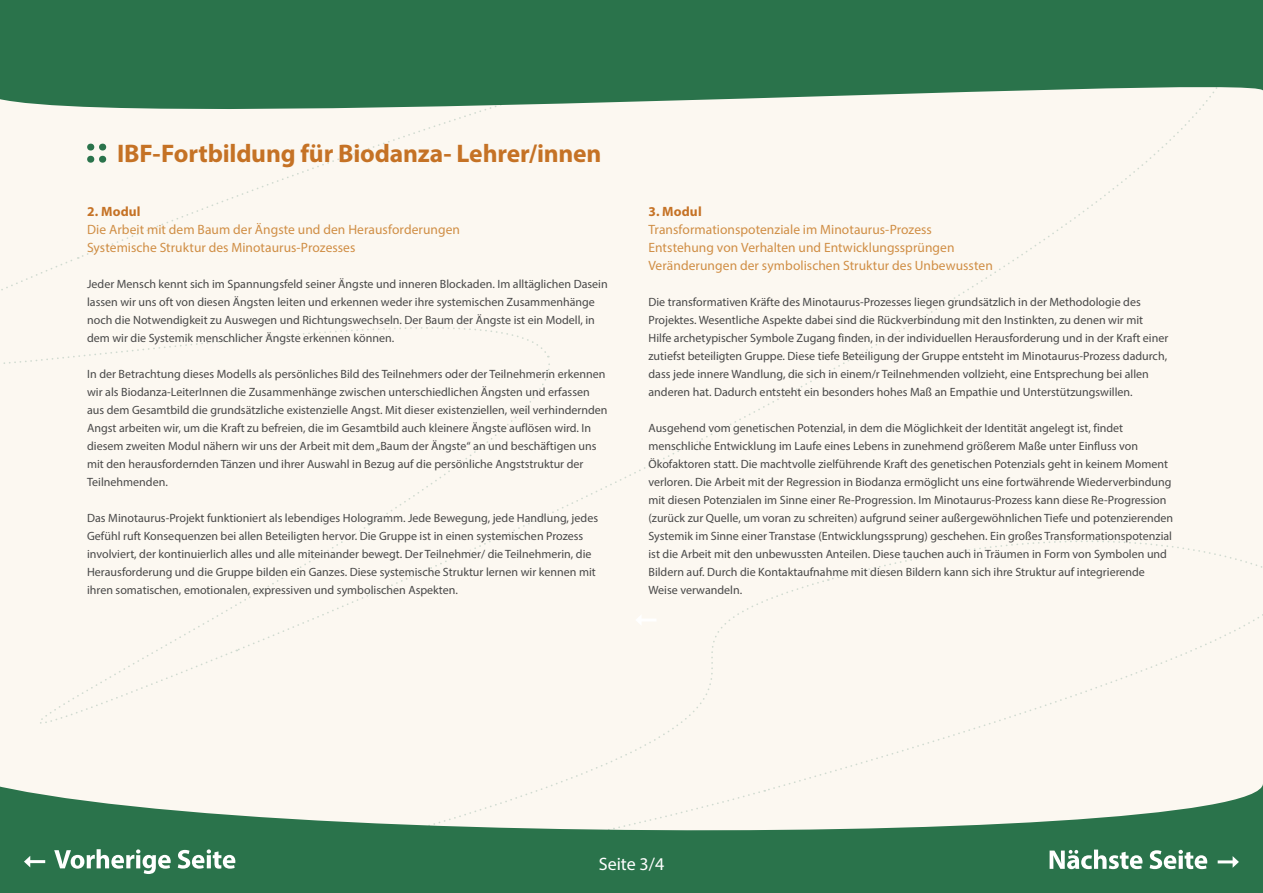
<style>
.page{position:relative;width:1263px;height:893px;background:#fff}
.page>*{position:absolute;margin:0;border:0;box-sizing:border-box;transform-origin:0 0}
.t1{font:700 25.5px "Myriad Pro";letter-spacing:-.005em;color:#c57225}
.t2{font:18px "Myriad Pro";color:#fff}
.t3{font:13.5px/18px "Myriad Pro";letter-spacing:.005em;color:#d08e45}
.t4{font:700 13.5px "Myriad Pro";letter-spacing:.01em;color:#c57225}
.t5{font:12px/18px "Myriad Pro";color:#484848}
</style>
<div class="page">
<div style="left:0;top:494px;width:236px;height:254px;background:#fcf8f1"></div>
<div style="left:0;top:256px;width:236px;height:238px;background:#fcf8f1"></div>
<div style="left:80px;top:140px;width:156px;height:118px;background:#fcf8f1"></div>
<div style="left:236px;top:140px;width:1027px;height:443px;background:#fcf8f1"></div>
<div style="left:1037px;top:583px;width:226px;height:165px;background:#fcf8f1"></div>
<div style="left:167px;top:578px;width:870px;height:170px;background:#fcf8f1"></div>
<div style="left:828px;top:500px;width:435px;height:81px;background:#fcf8f1"></div>
<svg style="left:87px;top:144px;width:19px;height:19px"></svg>
<svg style="left:0;top:0;width:1263px;height:140px;fill:#2a734b"></svg>
<svg style="left:0;top:748px;width:1263px;height:145px;fill:#fcf8f1"></svg>
<svg style="left:1049px;top:850px;width:158px;height:19px"></svg>
<hr style="left:1218px;top:860px;width:15px;height:3px;background:#fff">
<svg style="left:1232px;top:856px;width:7px;height:12px"></svg>
<hr style="left:641px;top:618px;width:15px;height:3px;background:#fff">
<svg style="left:635px;top:614px;width:7px;height:12px"></svg>
<svg style="left:54px;top:849px;width:181px;height:25px"></svg>
<hr style="left:30px;top:860px;width:15px;height:3px;background:#fff">
<svg style="left:24px;top:856px;width:6px;height:11px"></svg>
<h1 class="t1" style="left:117px;top:136px;width:486px">IBF-Fortbildung für Biodanza- Lehrer/innen</h1>
<p class="t4" style="left:87px;top:203px;width:55px">2. Modul</p>
<p class="t3" style="left:87px;top:220px;width:374px">Die Arbeit mit dem Baum der Ängste und den Herausforderungen<br>Systemische Struktur des Minotaurus-Prozesses</p>
<p class="t5" style="left:87px;top:275px;width:522px">Jeder Mensch kennt sich im Spannungsfeld seiner Ängste und inneren Blockaden. Im alltäglichen Dasein lassen wir uns oft von diesen Ängsten leiten und erkennen weder ihre systemischen Zusammenhänge noch die Notwendigkeit zu Auswegen und Richtungswechseln. Der Baum der Ängste ist ein Modell, in dem wir die Systemik menschlicher Ängste erkennen können.</p>
<p class="t5" style="left:87px;top:365px;width:522px">In der Betrachtung dieses Modells als persönliches Bild des Teilnehmers oder der Teilnehmerin erkennen wir als Biodanza-LeiterInnen die Zusammenhänge zwischen unterschiedlichen Ängsten und erfassen aus dem Gesamtbild die grundsätzliche existenzielle Angst. Mit dieser existenziellen, weil verhindernden Angst arbeiten wir, um die Kraft zu befreien, die im Gesamtbild auch kleinere Ängste auflösen wird. In diesem zweiten Modul nähern wir uns der Arbeit mit dem „Baum der Ängste“ an und beschäftigen uns mit den herausfordernden Tänzen und ihrer Auswahl in Bezug auf die persönliche Angststruktur der Teilnehmenden.</p>
<p class="t5" style="left:87px;top:509px;width:512px">Das Minotaurus-Projekt funktioniert als lebendiges Hologramm. Jede Bewegung, jede Handlung, jedes Gefühl ruft Konsequenzen bei allen Beteiligten hervor. Die Gruppe ist in einen systemischen Prozess involviert, der kontinuierlich alles und alle miteinander bewegt. Der Teilnehmer/ die Teilnehmerin, die Herausforderung und die Gruppe bilden ein Ganzes. Diese systemische Struktur lernen wir kennen mit ihren somatischen, emotionalen, expressiven und symbolischen Aspekten.</p>
<p class="t4" style="left:648px;top:203px;width:55px">3. Modul</p>
<p class="t3" style="left:648px;top:220px;width:346px">Transformationspotenziale im Minotaurus-Prozess<br>Entstehung von Verhalten und Entwicklungssprüngen<br>Veränderungen der symbolischen Struktur des Unbewussten</p>
<p class="t5" style="left:648px;top:293px;width:521px">Die transformativen Kräfte des Minotaurus-Prozesses liegen grundsätzlich in der Methodologie des Projektes. Wesentliche Aspekte dabei sind die Rückverbindung mit den Instinkten, zu denen wir mit Hilfe archetypischer Symbole Zugang finden, in der individuellen Herausforderung und in der Kraft einer zutiefst beteiligten Gruppe. Diese tiefe Beteiligung der Gruppe entsteht im Minotaurus-Prozess dadurch, dass jede innere Wandlung, die sich in einem/r Teilnehmenden vollzieht, eine Entsprechung bei allen anderen hat. Dadurch entsteht ein besonders hohes Maß an Empathie und Unterstützungswillen.</p>
<p class="t5" style="left:648px;top:419px;width:526px">Ausgehend vom genetischen Potenzial, in dem die Möglichkeit der Identität angelegt ist, findet menschliche Entwicklung im Laufe eines Lebens in zunehmend größerem Maße unter Einfluss von Ökofaktoren statt. Die machtvolle zielführende Kraft des genetischen Potenzials geht in keinem Moment verloren. Die Arbeit mit der Regression in Biodanza ermöglicht uns eine fortwährende Wiederverbindung mit diesen Potenzialen im Sinne einer Re-Progression. Im Minotaurus-Prozess kann diese Re-Progression (zurück zur Quelle, um voran zu schreiten) aufgrund seiner außergewöhnlichen Tiefe und potenzierenden Systemik im Sinne einer Transtase (Entwicklungssprung) geschehen. Ein großes Transformationspotenzial ist die Arbeit mit den unbewussten Anteilen. Diese tauchen auch in Träumen in Form von Symbolen und Bildern auf. Durch die Kontaktaufnahme mit diesen Bildern kann sich ihre Struktur auf integrierende Weise verwandeln.</p>
<h2 class="t2" style="left:599px;top:853px;width:67px">Seite 3/4</h2>
</div>
